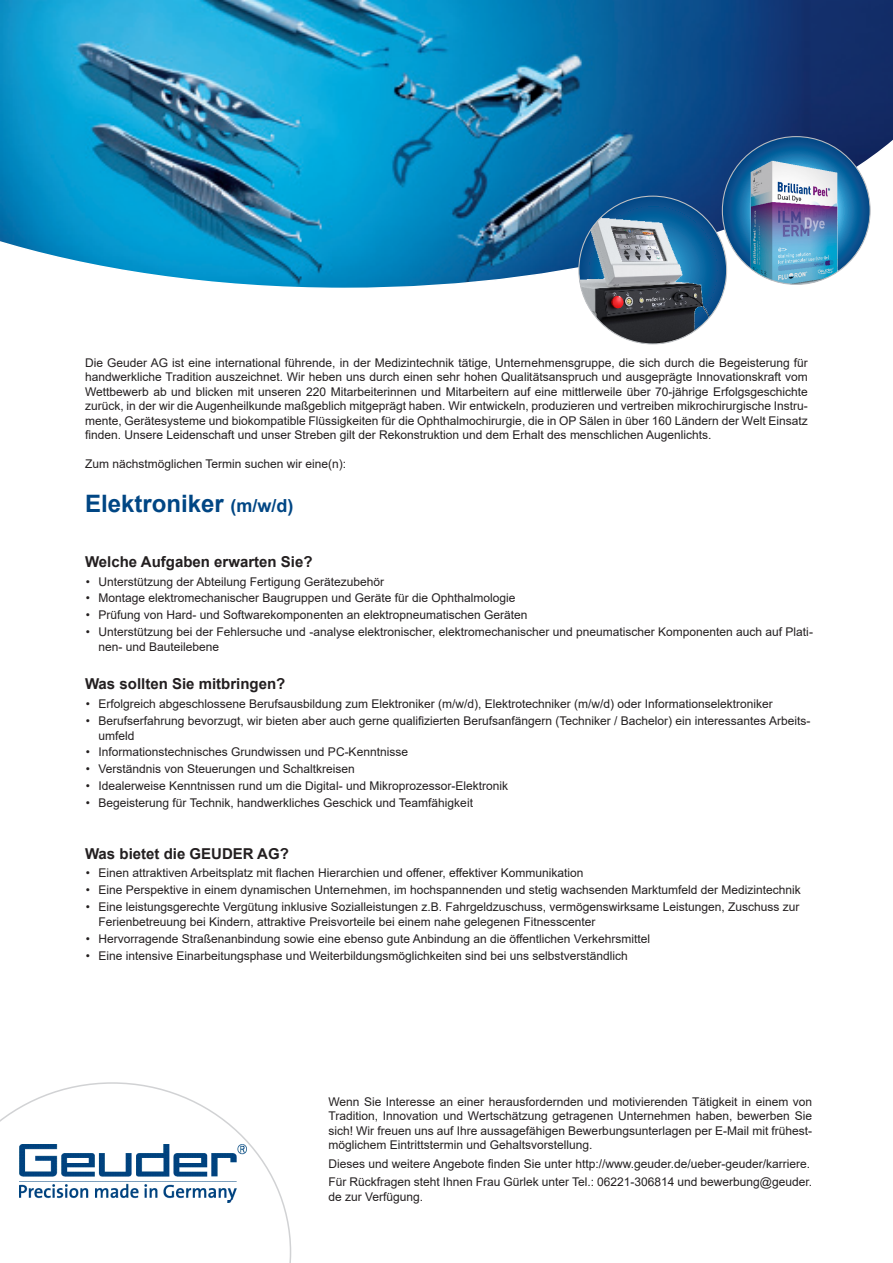
<style>
.page{position:relative;width:893px;height:1263px;background:#fff}
.page>*{position:absolute;margin:0;border:0;box-sizing:border-box;transform-origin:0 0}
.Stellenbezeichnung{font:700 24px "Arial";color:#004684}
.t1{font:700 15px "Arial";color:#231f20}
.Mengentext{font:12px/14.4px "Arial";color:#231f20}
.s1{font-size:18px}
</style>
<div class="page">
<svg style="left:0;top:0;width:893px;height:290px;background:#2083b3"></svg>
<img style="left:579px;top:196px;width:148px;height:148px;border-radius:74px">
<img style="left:722px;top:137px;width:143px;height:147px">
<svg style="left:0;top:1082px;width:291px;height:181px"></svg>
<img style="left:19px;top:1144px;width:228px;height:58px">
<p class="Mengentext" style="left:85px;top:355px;width:724px;text-align:justify">Die Geuder AG ist eine international führende, in der Medizintechnik tätige, Unternehmensgruppe, die sich durch die Begeisterung für handwerkliche Tradition auszeichnet. Wir heben uns durch einen sehr hohen Qualitätsanspruch und ausgeprägte Innovationskraft vom Wettbewerb ab und blicken mit unseren 220 Mitarbeiterinnen und Mitarbeitern auf eine mittlerweile über 70-jährige Erfolgsgeschichte zurück, in der wir die Augenheilkunde maßgeblich mitgeprägt haben. Wir entwickeln, produzieren und vertreiben mikrochirurgische Instru&shy;mente, Gerätesysteme und biokompatible Flüssigkeiten für die Ophthalmochirurgie, die in OP Sälen in über 160 Ländern der Welt Einsatz finden. Unsere Leidenschaft und unser Streben gilt der Rekonstruktion und dem Erhalt des menschlichen Augenlichts.</p>
<p class="Mengentext" style="left:85px;top:456px;width:263px">Zum nächstmöglichen Termin suchen wir eine(n):</p>
<p class="Stellenbezeichnung" style="left:85px;top:486px;width:210px">Elektroniker <span class="s1">(m/w/d)</span></p>
<p class="t1" style="left:85px;top:551px;width:229px">Welche Aufgaben erwarten Sie?</p>
<p class="Mengentext" style="left:86px;top:574px;width:300px">• Unterstützung der Abteilung Fertigung Gerätezubehör</p>
<p class="Mengentext" style="left:86px;top:591px;width:431px">• Montage elektromechanischer Baugruppen und Geräte für die Ophthalmologie</p>
<p class="Mengentext" style="left:86px;top:608px;width:443px">• Prüfung von Hard- und Softwarekomponenten an elektropneumatischen Geräten</p>
<p class="Mengentext" style="left:99px;top:625px;width:716px;text-indent:-13px">• Unterstützung bei der Fehlersuche und -analyse elektronischer, elektromechanischer und pneumatischer Komponenten auch auf Plati&shy;nen- und Bauteilebene</p>
<p class="t1" style="left:85px;top:674px;width:202px">Was sollten Sie mitbringen?</p>
<p class="Mengentext" style="left:86px;top:697px;width:688px">• Erfolgreich abgeschlossene Berufsausbildung zum Elektroniker (m/w/d), Elektrotechniker (m/w/d) oder Informationselektroniker</p>
<p class="Mengentext" style="left:99px;top:714px;width:713px;text-indent:-13px">• Berufserfahrung bevorzugt, wir bieten aber auch gerne qualifizierten Berufsanfängern (Techniker / Bachelor) ein interessantes Arbeits&shy;umfeld</p>
<p class="Mengentext" style="left:86px;top:745px;width:324px">• Informationstechnisches Grundwissen und PC-Kenntnisse</p>
<p class="Mengentext" style="left:86px;top:762px;width:270px">• Verständnis von Steuerungen und Schaltkreisen</p>
<p class="Mengentext" style="left:86px;top:779px;width:424px">• Idealerweise Kenntnissen rund um die Digital- und Mikroprozessor-Elektronik</p>
<p class="Mengentext" style="left:86px;top:796px;width:389px">• Begeisterung für Technik, handwerkliches Geschick und Teamfähigkeit</p>
<p class="t1" style="left:85px;top:843px;width:205px">Was bietet die GEUDER AG?</p>
<p class="Mengentext" style="left:86px;top:866px;width:499px">• Einen attraktiven Arbeitsplatz mit flachen Hierarchien und offener, effektiver Kommunikation</p>
<p class="Mengentext" style="left:86px;top:883px;width:717px">• Eine Perspektive in einem dynamischen Unternehmen, im hochspannenden und stetig wachsenden Marktumfeld der Medizintechnik</p>
<p class="Mengentext" style="left:99px;top:900px;width:702px;text-indent:-13px">• Eine leistungsgerechte Vergütung inklusive Sozialleistungen z.B. Fahrgeldzuschuss, vermögenswirksame Leistungen, Zuschuss zur<br>Ferienbetreuung bei Kindern, attraktive Preisvorteile bei einem nahe gelegenen Fitnesscenter</p>
<p class="Mengentext" style="left:86px;top:931px;width:566px">• Hervorragende Straßenanbindung sowie eine ebenso gute Anbindung an die öffentlichen Verkehrsmittel</p>
<p class="Mengentext" style="left:86px;top:948px;width:544px">• Eine intensive Einarbeitungsphase und Weiterbildungsmöglichkeiten sind bei uns selbstverständlich</p>
<p class="Mengentext" style="left:328px;top:1094px;width:485px;text-align:justify">Wenn Sie Interesse an einer herausfordernden und motivierenden Tätigkeit in einem von Tradition, Innovation und Wertschätzung getragenen Unternehmen haben, bewerben Sie sich! Wir freuen uns auf Ihre aussagefähigen Bewerbungsunterlagen per E-Mail mit frühest&shy;möglichem Eintrittstermin und Gehaltsvorstellung.</p>
<p class="Mengentext" style="left:328px;top:1156px;width:483px">Dieses und weitere Angebote finden Sie unter http://www.geuder.de/ueber-geuder/karriere.</p>
<p class="Mengentext" style="left:328px;top:1175px;width:485px">Für Rückfragen steht Ihnen Frau Gürlek unter Tel.: 06221-306814 und bewerbung@geuder. de zur Verfügung.</p>
</div>
